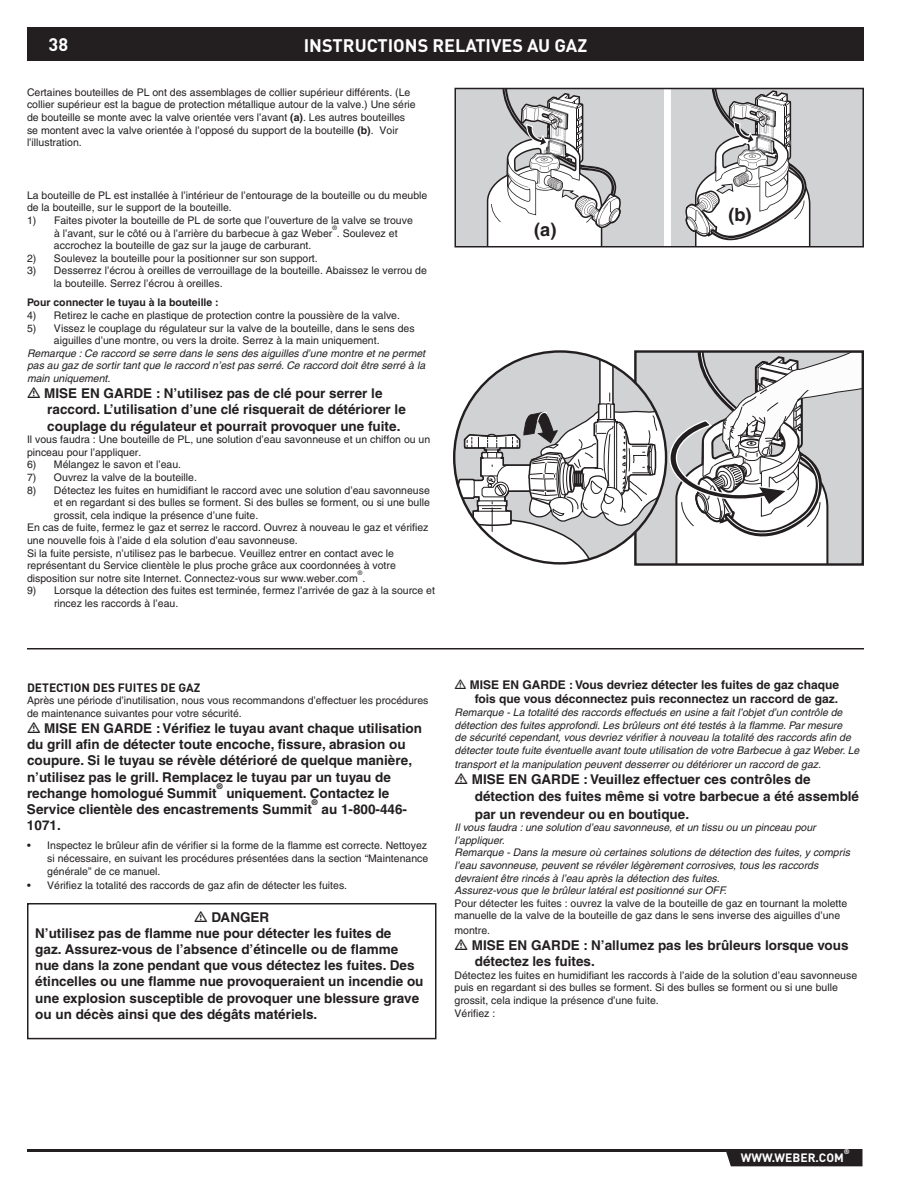
<style>
.page{position:relative;width:918px;height:1188px;background:#fff}
.page>*{position:absolute;margin:0;border:0;box-sizing:border-box;transform-origin:0 0}
.t1{font:700 18.15px "Helvetica";color:#231f20}
.t2{font:18px "DI Nkerned";color:#fff}
.t3{font:700 13.5px/16.2px "Helvetica";color:#231f20}
.t4{font:700 12px/14.4px "Helvetica";color:#231f20;text-align:center}
.t5{font:12px "DI Nkerned";color:#231f20}
.t6{font:12px "DI Nkerned";color:#fff}
.t7{font:10.5px/12.6px "Helvetica";color:#231f20}
.t8{font:italic 10.5px/12.6px "Helvetica";color:#231f20}
.t9{font:700 10.5px "Helvetica";color:#231f20}
.t10{font:700 7.8px "Helvetica";color:#231f20}
.t11{font:7.05px "DI Nkerned";color:#fff}
.t12{font:6.15px "Helvetica";color:#231f20}
.s1{font-weight:700}
</style>
<div class="page">
<div style="left:27px;top:27px;width:837px;height:33px;background:#231f20"></div>
<hr style="left:27px;top:1149px;width:699px;height:3px;background:#231f20">
<div style="left:726px;top:1149px;width:136px;height:17px;background:#231f20"></div>
<div style="left:27px;top:903px;width:409px;height:136px;border:2px solid #231f20"></div>
<div style="left:671px;top:88px;width:192px;height:159px;background:#d1d2d4"></div>
<svg style="left:685px;top:91px;width:125px;height:154px"></svg>
<svg style="left:457px;top:91px;width:207px;height:154px"></svg>
<div style="left:454px;top:88px;width:410px;height:160px;border:2px solid #231f20"></div>
<svg style="left:457px;top:352px;width:406px;height:213px"></svg>
<hr style="left:27px;top:648px;width:837px;height:2px;background:#231f20">
<h2 class="t2" style="left:49px;top:38px;width:21px">38</h2>
<h2 class="t2" style="left:304px;top:39px;width:285px">INSTRUCTIONS RELATIVES AU GAZ</h2>
<p class="t7" style="left:27px;top:87px;width:390px">Certaines bouteilles de PL ont des assemblages de collier supérieur différents. (Le collier supérieur est la bague de protection métallique autour de la valve.) Une série de bouteille se monte avec la valve orientée vers l’avant <span class="s1">(a)</span>. Les autres bouteilles se montent avec la valve orientée à l’opposé du support de la bouteille <span class="s1">(b)</span>. Voir l’illustration.</p>
<p class="t7" style="left:27px;top:190px;width:402px">La bouteille de PL est installée à l’intérieur de l’entourage de la bouteille ou du meuble de la bouteille, sur le support de la bouteille.</p>
<p class="t7" style="left:54px;top:215px;width:360px;text-indent:-27px">1) Faites pivoter la bouteille de PL de sorte que l’ouverture de la valve se trouve à l’avant, sur le côté ou à l’arrière du barbecue à gaz Weber . Soulevez et</p>
<p class="t12" style="left:332px;top:225px;width:6px">®</p>
<p class="t7" style="left:54px;top:240px;width:259px">accrochez la bouteille de gaz sur la jauge de carburant.</p>
<p class="t7" style="left:27px;top:253px;width:292px">2) Soulevez la bouteille pour la positionner sur son support.</p>
<p class="t7" style="left:54px;top:265px;width:374px;text-indent:-27px">3) Desserrez l’écrou à oreilles de verrouillage de la bouteille. Abaissez le verrou de la bouteille. Serrez l’écrou à oreilles.</p>
<p class="t9" style="left:27px;top:299px;width:193px">Pour connecter le tuyau à la bouteille :</p>
<p class="t7" style="left:27px;top:310px;width:375px">4) Retirez le cache en plastique de protection contre la poussière de la valve.</p>
<p class="t7" style="left:54px;top:323px;width:362px;text-indent:-27px">5) Vissez le couplage du régulateur sur la valve de la bouteille, dans le sens des aiguilles d’une montre, ou vers la droite. Serrez à la main uniquement.</p>
<p class="t8" style="left:27px;top:348px;width:400px;text-align:justify">Remarque : Ce raccord se serre dans le sens des aiguilles d’une montre et ne permet pas au gaz de sortir tant que le raccord n’est pas serré. Ce raccord doit être serré à la main uniquement.</p>
<p class="t3" style="left:44px;top:387px;width:363px">MISE EN GARDE : N’utilisez pas de clé pour serrer le raccord. L’utilisation d’une clé risquerait de détériorer le couplage du régulateur et pourrait provoquer une fuite.</p>
<p class="t7" style="left:27px;top:434px;width:405px">Il vous faudra : Une bouteille de PL, une solution d’eau savonneuse et un chiffon ou un pinceau pour l’appliquer.</p>
<p class="t7" style="left:27px;top:459px;width:156px">6) Mélangez le savon et l’eau.</p>
<p class="t7" style="left:27px;top:472px;width:171px">7) Ouvrez la valve de la bouteille.</p>
<p class="t7" style="left:27px;top:485px;width:404px">8) Détectez les fuites en humidifiant le raccord avec une solution d’eau savonneuse</p>
<p class="t7" style="left:54px;top:497px;width:377px">et en regardant si des bulles se forment. Si des bulles se forment, ou si une bulle</p>
<p class="t7" style="left:54px;top:510px;width:206px">grossit, cela indique la présence d’une fuite.</p>
<p class="t7" style="left:27px;top:522px;width:403px">En cas de fuite, fermez le gaz et serrez le raccord. Ouvrez à nouveau le gaz et vérifiez</p>
<p class="t7" style="left:27px;top:535px;width:272px">une nouvelle fois à l’aide d ela solution d’eau savonneuse.</p>
<p class="t7" style="left:27px;top:548px;width:369px">Si la fuite persiste, n’utilisez pas le barbecue. Veuillez entrer en contact avec le</p>
<p class="t7" style="left:27px;top:560px;width:370px">représentant du Service clientèle le plus proche grâce aux coordonnées à votre</p>
<p class="t7" style="left:27px;top:573px;width:340px">disposition sur notre site Internet. Connectez-vous sur www.weber.com .</p>
<p class="t12" style="left:358px;top:571px;width:6px">®</p>
<p class="t7" style="left:54px;top:585px;width:383px;text-indent:-27px">9) Lorsque la détection des fuites est terminée, fermez l’arrivée de gaz à la source et rincez les raccords à l’eau.</p>
<h1 class="t1" style="left:534px;top:223px;width:24px">(a)</h1>
<h1 class="t1" style="left:728px;top:208px;width:25px">(b)</h1>
<p class="t5" style="left:27px;top:683px;width:175px">DETECTION DES FUITES DE GAZ</p>
<p class="t7" style="left:27px;top:695px;width:403px">Après une période d’inutilisation, nous vous recommandons d’effectuer les procédures de maintenance suivantes pour votre sécurité.</p>
<p class="t3" style="left:27px;top:721px;width:396px;text-indent:17px">MISE EN GARDE : Vérifiez le tuyau avant chaque utilisation du grill afin de détecter toute encoche, fissure, abrasion ou coupure. Si le tuyau se révèle détérioré de quelque manière, n’utilisez pas le grill. Remplacez le tuyau par un tuyau de rechange homologué Summit</p>
<p class="t10" style="left:217px;top:783px;width:7px">®</p>
<p class="t3" style="left:27px;top:786px;width:364px;text-indent:199px">uniquement. Contactez le<br>Service clientèle des encastrements Summit</p>
<p class="t10" style="left:312px;top:800px;width:7px">®</p>
<p class="t3" style="left:322px;top:802px;width:87px">au 1-800-446-</p>
<p class="t3" style="left:27px;top:819px;width:35px">1071.</p>
<p class="t7" style="left:47px;top:840px;width:383px;text-align:justify;text-indent:-20px">• Inspectez le brûleur afin de vérifier si la forme de la flamme est correcte. Nettoyez si nécessaire, en suivant les procédures présentées dans la section “Maintenance générale” de ce manuel.</p>
<p class="t7" style="left:27px;top:880px;width:322px">• Vérifiez la totalité des raccords de gaz afin de détecter les fuites.</p>
<p class="t3" style="left:35px;top:910px;width:390px;text-indent:176px">DANGER<br>N’utilisez pas de flamme nue pour détecter les fuites de<br>gaz. Assurez-vous de l’absence d’étincelle ou de flamme nue dans la zone pendant que vous détectez les fuites. Des étincelles ou une flamme nue provoqueraient un incendie ou une explosion susceptible de provoquer une blessure grave ou un décès ainsi que des dégâts matériels.</p>
<p class="t4" style="left:470px;top:679px;width:371px">MISE EN GARDE : Vous devriez détecter les fuites de gaz chaque fois que vous déconnectez puis reconnectez un raccord de gaz.</p>
<p class="t8" style="left:455px;top:707px;width:406px">Remarque - La totalité des raccords effectués en usine a fait l’objet d’un contrôle de détection des fuites approfondi. Les brûleurs ont été testés à la flamme. Par mesure<br>de sécurité cependant, vous devriez vérifier à nouveau la totalité des raccords afin de détecter toute fuite éventuelle avant toute utilisation de votre Barbecue à gaz Weber. Le</p>
<p class="t8" style="left:455px;top:759px;width:368px">transport et la manipulation peuvent desserrer ou détériorer un raccord de gaz.</p>
<p class="t3" style="left:472px;top:773px;width:389px">MISE EN GARDE : Veuillez effectuer ces contrôles de détection des fuites même si votre barbecue a été assemblé</p>
<p class="t3" style="left:475px;top:807px;width:216px">par un revendeur ou en boutique.</p>
<p class="t8" style="left:455px;top:822px;width:397px">Il vous faudra : une solution d’eau savonneuse, et un tissu ou un pinceau pour l’appliquer.<br>Remarque - Dans la mesure où certaines solutions de détection des fuites, y compris l’eau savonneuse, peuvent se révéler légèrement corrosives, tous les raccords devraient être rincés à l’eau après la détection des fuites.<br>Assurez-vous que le brûleur latéral est positionné sur OFF.</p>
<p class="t7" style="left:455px;top:898px;width:394px">Pour détecter les fuites : ouvrez la valve de la bouteille de gaz en tournant la molette manuelle de la valve de la bouteille de gaz dans le sens inverse des aiguilles d’une</p>
<p class="t7" style="left:455px;top:925px;width:37px">montre.</p>
<p class="t3" style="left:472px;top:938px;width:378px">MISE EN GARDE : N’allumez pas les brûleurs lorsque vous détectez les fuites.</p>
<p class="t7" style="left:455px;top:970px;width:404px">Détectez les fuites en humidifiant les raccords à l’aide de la solution d’eau savonneuse puis en regardant si des bulles se forment. Si des bulles se forment ou si une bulle grossit, cela indique la présence d’une fuite.<br>Vérifiez :</p>
<p class="t11" style="left:844px;top:1149px;width:7px">®</p>
<p class="t6" style="left:741px;top:1154px;width:105px">WWW.WEBER.COM</p>
</div>
